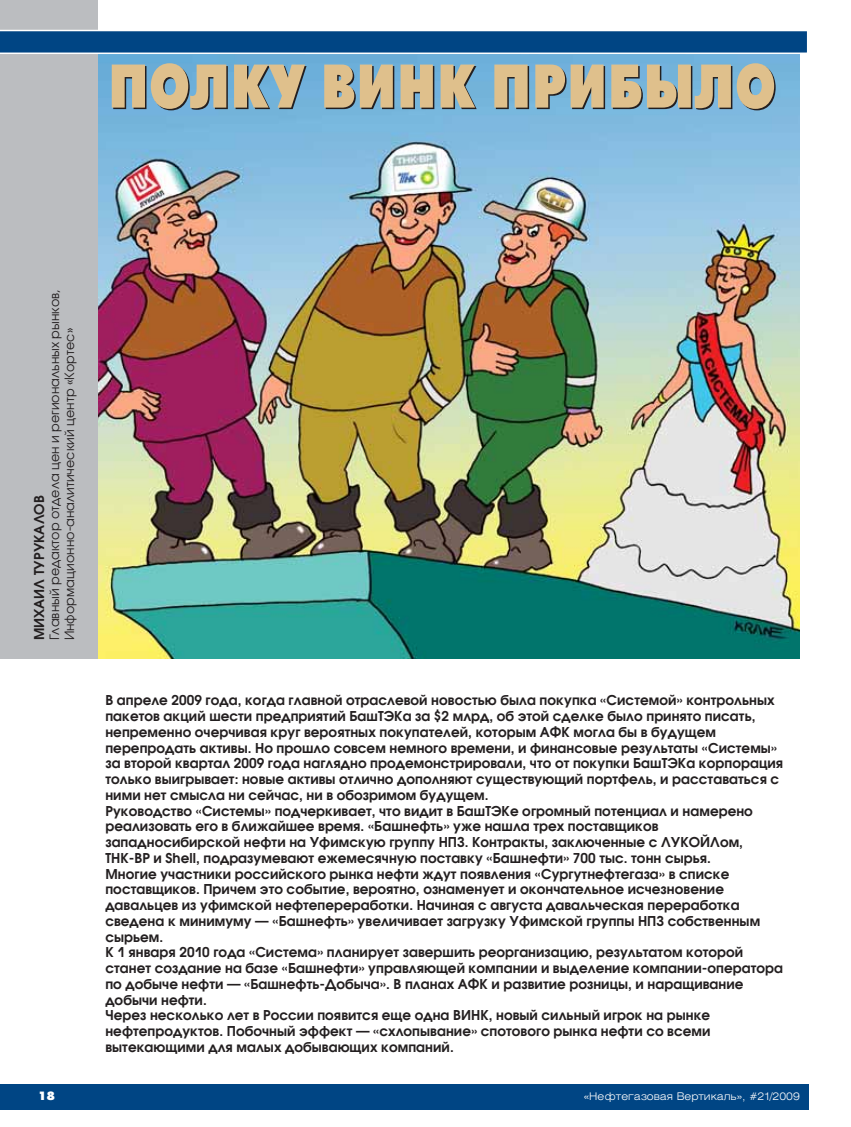
<style>
.page{position:relative;width:851px;height:1127px;background:#fff}
.page>*{position:absolute;margin:0;border:0;box-sizing:border-box;transform-origin:0 0}
.t1{font:700 61.5px "Futura Futuris X Cond C";color:#231f20}
.t2{font:600 13.5px/15.8px "Avant Garde Gothic C";letter-spacing:.005em;color:#231f20}
.t3{font:12.75px/15px "Avant Garde Gothic C";letter-spacing:.005em;color:#231f20}
.t4{font:12px "Futura Futuris XC";color:#fff}
.t5{font:300 10.5px "Helios Ext";color:#fff}
</style>
<div class="page">
<img style="left:98px;top:54px;width:701px;height:604px">
<div style="left:0;top:1084px;width:808px;height:26px;background:#004584"></div>
<div style="left:0;top:0;width:98px;height:658px;background:#bbbdc0"></div>
<svg style="left:0;top:30px;width:807px;height:24px;background:#1d5a91"></svg>
<h1 class="t1" style="left:109px;top:64px;width:669px">ПОЛКУ ВИНК ПРИБЫЛО</h1>
<p class="t3" style="left:48px;top:640px;width:353px;rotate:-90deg">Главный редактор отдела цен и региональных рынков,<br>Информационно-аналитический центр «Кортес»</p>
<p class="t2" style="left:33px;top:640px;width:147px;rotate:-90deg">МИХАИЛ ТУРУКАЛОВ</p>
<p class="t2" style="left:105px;top:694px;width:679px">В апреле 2009 года, когда главной отраслевой новостью была покупка «Системой» контрольных пакетов акций шести предприятий БашТЭКа за $2 млрд, об этой сделке было принято писать, непременно очерчивая круг вероятных покупателей, которым АФК могла бы в будущем перепродать активы. Но прошло совсем немного времени, и финансовые результаты «Системы» за второй квартал 2009 года наглядно продемонстрировали, что от покупки БашТЭКа корпорация только выигрывает: новые активы отлично дополняют существующий портфель, и расставаться с ними нет смысла ни сейчас, ни в обозримом будущем.<br>Руководство «Системы» подчеркивает, что видит в БашТЭКе огромный потенциал и намерено реализовать его в ближайшее время. «Башнефть» уже нашла трех поставщиков западносибирской нефти на Уфимскую группу НПЗ. Контракты, заключенные с ЛУКОЙЛом, ТНК-BP и Shell, подразумевают ежемесячную поставку «Башнефти» 700 тыс. тонн сырья.<br>Многие участники российского рынка нефти ждут появления «Сургутнефтегаза» в списке поставщиков. Причем это событие, вероятно, ознаменует и окончательное исчезновение давальцев из уфимской нефтепереработки. Начиная с августа давальческая переработка сведена к минимуму — «Башнефть» увеличивает загрузку Уфимской группы НПЗ собственным сырьем.<br>К 1 января 2010 года «Система» планирует завершить реорганизацию, результатом которой станет создание на базе «Башнефти» управляющей компании и выделение компании-оператора по добыче нефти — «Башнефть-Добыча». В планах АФК и развитие розницы, и наращивание добычи нефти.<br>Через несколько лет в России появится еще одна ВИНК, новый сильный игрок на рынке нефтепродуктов. Побочный эффект — «схлопывание» спотового рынка нефти со всеми вытекающими для малых добывающих компаний.</p>
<p class="t4" style="left:38px;top:1091px;width:18px">18</p>
<p class="t5" style="left:583px;top:1092px;width:217px">«Нефтегазовая Вертикаль», #21/2009</p>
</div>
